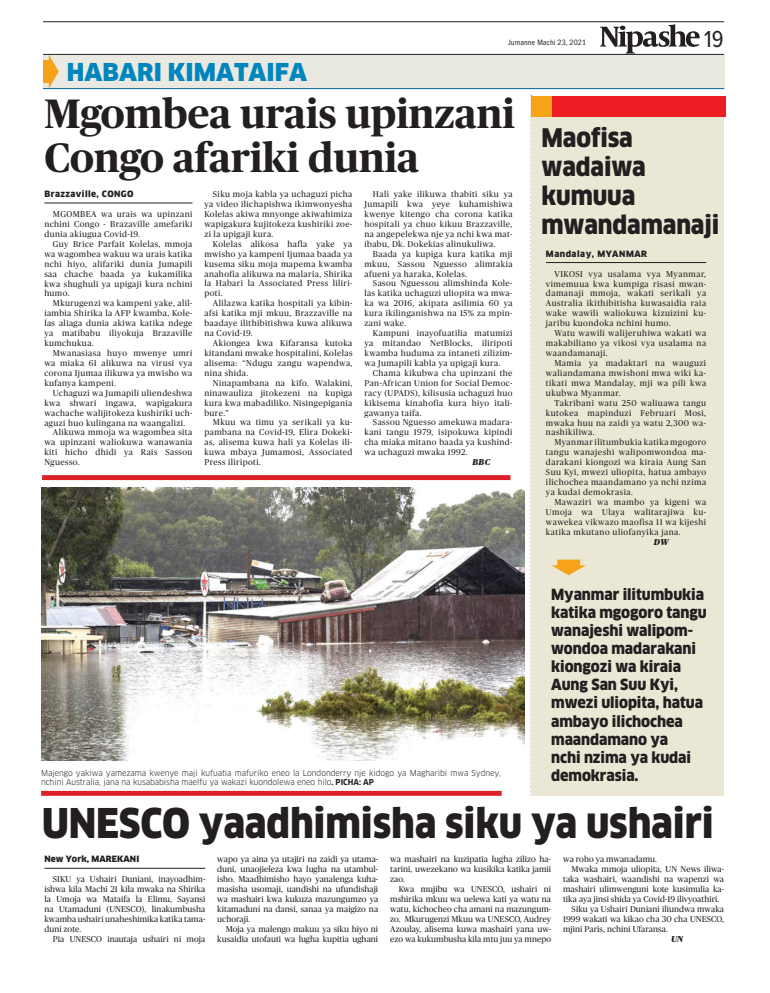
<style>
.page{position:relative;width:770px;height:993px;background:#fff}
.page>*{position:absolute;margin:0;border:0;box-sizing:border-box;transform-origin:0 0}
.t1{font:700 41px/44px "Publico";color:#231f20}
.t2{font:900 40px "Clan OSF";letter-spacing:-.005em;color:#231f20;scale:.93 1}
.t3{font:900 25px/29px "Clan OSF";letter-spacing:-.005em;color:#231f20;scale:.93 1}
.t4{font:900 24px "Clan OSF";color:#0086be}
.t5{font:24px "Proxima Nova Cond";color:#231f20}
.t6{font:900 15px/18px "Clan OSF";letter-spacing:-.005em;color:#231f20;scale:.95 1}
.t7{font:8.5px/9.9px "Publico";letter-spacing:.05em;color:#231f20;text-align:justify}
.t8{font:8.5px/9.9px "Publico";letter-spacing:.01em;color:#231f20;text-align:right}
.t9{font:900 8.5px "Clan";letter-spacing:.05em;color:#231f20}
.t10{font:8.5px "Publico";letter-spacing:.005em;color:#231f20}
.t11{font:900 8.5px "Clan";letter-spacing:.01em;color:#231f20}
.t12{font:italic 900 8.5px "Publico";letter-spacing:.025em;color:#231f20}
.t13{font:8px/9px "Clan";letter-spacing:-.005em;color:#231f20;scale:.96 1}
.t14{font:condensed 8px "Franklin Gothic";letter-spacing:.01em;color:#231f20}
.s1{font-family:"Clan Bold SC"}
</style>
<div class="page">
<hr style="left:43px;top:22px;width:681px;height:1px;background:#231f20">
<hr style="left:43px;top:54px;width:681px;height:1px;background:#231f20">
<div style="left:43px;top:55px;width:681px;height:34px;background:#e9e9e1"></div>
<hr style="left:43px;top:88px;width:681px;height:1px;background:#00689e">
<svg style="left:600px;top:24px;width:99px;height:30px"></svg>
<svg style="left:43px;top:54px;width:16px;height:35px"></svg>
<div style="left:41px;top:790px;width:460px;height:5px;background:#dc2027"></div>
<div style="left:42px;top:475px;width:468px;height:5px;background:#dc2027"></div>
<div style="left:531px;top:111px;width:193px;height:684px;background:#eae7d5"></div>
<div style="left:531px;top:96px;width:195px;height:20px;background:#ee1d23"></div>
<div style="left:531px;top:96px;width:21px;height:20px;background:#f6a31a"></div>
<hr style="left:44px;top:203px;width:148px;height:1px;background:#231f20">
<hr style="left:546px;top:262px;width:160px;height:1px;background:#231f20">
<img style="left:41px;top:488px;width:483px;height:272px">
<hr style="left:44px;top:867px;width:161px;height:1px;background:#231f20">
<svg style="left:551px;top:559px;width:35px;height:16px"></svg>
<p class="t14" style="left:508px;top:38px;width:79px">Jumanne Machi 23, 2021</p>
<h3 class="t5" style="left:704px;top:28px;width:21px">19</h3>
<h3 class="t4" style="left:67px;top:58px;width:242px">HABARI KIMATAIFA</h3>
<h1 class="t1" style="left:44px;top:92px;width:472px">Mgombea urais upinzani<br>Congo afariki dunia</h1>
<p class="t9" style="left:44px;top:189px;width:91px">Brazzaville, CONGO</p>
<p class="t7" style="left:44px;top:209px;width:149px;text-indent:8px">MGOMBEA wa urais wa upinzani nchini Congo - Brazaville amefariki dunia akiugua Covid-19.</p>
<p class="t7" style="left:44px;top:239px;width:149px;text-indent:8px">Guy Brice Parfait Kolelas, mmoja wa wagombea wakuu wa urais katika nchi hiyo, alifariki dunia Jumapili saa chache baada ya kukamilika kwa shughuli ya upigaji kura nchini humo.</p>
<p class="t7" style="left:44px;top:298px;width:149px;text-indent:8px">Mkurugenzi wa kampeni yake, alil&shy;iambia Shirika la AFP kwamba, Kole&shy;las aliaga dunia akiwa katika ndege ya matibabu iliyokuja Brazaville kumchukua.</p>
<p class="t7" style="left:44px;top:348px;width:149px;text-indent:8px">Mwanasiasa huyo mwenye umri wa miaka 61 alikuwa na virusi vya corona Ijumaa ilikuwa ya mwisho wa kufanya kampeni.</p>
<p class="t7" style="left:53px;top:387px;width:141px">Uchaguzi wa Jumapili uliendeshwa</p>
<p class="t7" style="left:44px;top:397px;width:149px">kwa shwari ingawa, wapigakura</p>
<p class="t7" style="left:44px;top:407px;width:149px">wachache walijitokeza kushiriki uch-</p>
<p class="t7" style="left:44px;top:417px;width:142px">aguzi huo kulingana na waangalizi.</p>
<p class="t7" style="left:53px;top:427px;width:141px">Alikuwa mmoja wa wagombea sita</p>
<p class="t7" style="left:44px;top:437px;width:149px">wa upinzani waliokuwa wanawania</p>
<p class="t7" style="left:44px;top:447px;width:149px">kiti hicho dhidi ya Rais Sassou</p>
<p class="t7" style="left:44px;top:457px;width:37px">Nguesso.</p>
<p class="t7" style="left:364px;top:189px;width:149px;text-indent:8px">Hali yake ilikuwa thabiti siku ya Jumapili kwa yeye kuhamishiwa kwenye kitengo cha corona katika hospitali ya chuo kikuu Brazzaville, na angepelekwa nje ya nchi kwa mat&shy;ibabu, Dk. Dokekias alinukuliwa.</p>
<p class="t7" style="left:364px;top:249px;width:149px;text-indent:8px">Baada ya kupiga kura katika mji mkuu, Sassou Nguesso alimtakia afueni ya haraka, Kolelas.</p>
<p class="t7" style="left:364px;top:278px;width:149px;text-indent:8px">Sasou Nguessou alimshinda Kole&shy;las katika uchaguzi uliopita wa mwa&shy;ka wa 2016, akipata asilimia 60 ya kura ikilinganishwa na 15% za mpin&shy;zani wake.</p>
<p class="t7" style="left:364px;top:328px;width:149px;text-indent:8px">Kampuni inayofuatilia matumizi ya mitandao NetBlocks, iliripoti kwamba huduma za intaneti zilizim&shy;wa Jumapili kabla ya upigaji kura.</p>
<p class="t7" style="left:364px;top:368px;width:149px;text-indent:8px">Chama kikubwa cha upinzani the Pan-African Union for Social Democ&shy;racy (UPADS), kilisusia uchaguzi huo kikisema kinahofia kura hiyo itali&shy;gawanya taifa.</p>
<p class="t7" style="left:364px;top:417px;width:149px;text-indent:8px">Sassou Nguesso amekuwa madara&shy;kani tangu 1979, isipokuwa kipindi cha miaka mitano baada ya kushind&shy;wa uchaguzi mwaka 1992.</p>
<p class="t12" style="left:472px;top:457px;width:19px">BBC</p>
<p class="t7" style="left:204px;top:189px;width:149px;text-indent:8px">Siku moja kabla ya uchaguzi picha ya video ilichapishwa ikimwonyesha Kolelas akiwa mnyonge akiwahimiza wapigakura kujitokeza kushiriki zoe&shy;zi la upigaji kura.</p>
<p class="t7" style="left:204px;top:239px;width:149px;text-indent:8px">Kolelas alikosa hafla yake ya mwisho ya kampeni Ijumaa baada ya kusema siku moja mapema kwamba anahofia alikuwa na malaria, Shirika la Habari la Associated Press liliri&shy;poti.</p>
<p class="t7" style="left:204px;top:298px;width:149px;text-indent:8px">Alilazwa katika hospitali ya kibin&shy;afsi katika mji mkuu, Brazzaville na baadaye ilithibitishwa kuwa alikuwa na Covid-19.</p>
<p class="t7" style="left:204px;top:338px;width:149px;text-indent:8px">Akiongea kwa Kifaransa kutoka kitandani mwake hospitalini, Kolelas alisema: “Ndugu zangu wapendwa, nina shida.</p>
<p class="t7" style="left:204px;top:378px;width:149px;text-indent:8px">Ninapambana na kifo. Walakini, ninawauliza jitokezeni na kupiga kura kwa mabadiliko. Nisingepigania bure.”</p>
<p class="t7" style="left:204px;top:417px;width:149px;text-indent:8px">Mkuu wa timu ya serikali ya ku&shy;pambana na Covid-19, Elira Dokeki&shy;as, alisema kuwa hali ya Kolelas ili&shy;kuwa mbaya Jumamosi, Associated Press iliripoti.</p>
<h3 class="t3" style="left:541px;top:123px;width:193px">Maofisa wadaiwa kumuua mwandamanaji</h3>
<p class="t9" style="left:546px;top:249px;width:103px">Mandalay, MYANMAR</p>
<p class="t7" style="left:546px;top:268px;width:162px;text-indent:8px">VIKOSI vya usalama vya Myanmar, vimemuua kwa kumpiga risasi mwan&shy;damanaji mmoja, wakati serikali ya Australia ikithibitisha kuwasaidia raia wake wawili waliokuwa kizuizini ku&shy;jaribu kuondoka nchini humo.</p>
<p class="t7" style="left:546px;top:328px;width:162px;text-indent:8px">Watu wawili walijeruhiwa wakati wa makabiliano ya vikosi vya usalama na waandamanaji.</p>
<p class="t7" style="left:546px;top:358px;width:162px;text-indent:8px">Mamia ya madaktari na wauguzi waliandamana mwishoni mwa wiki ka&shy;tikati mwa Mandalay, mji wa pili kwa ukubwa Myanmar.</p>
<p class="t7" style="left:546px;top:397px;width:162px;text-indent:8px">Takribani watu 250 waliuawa tangu kutokea mapinduzi Februari Mosi, mwaka huu na zaidi ya watu 2,300 wa&shy;nashikiliwa.</p>
<p class="t7" style="left:546px;top:437px;width:162px;text-indent:8px">Myanmar ilitumbukia katika mgogoro tangu wanajeshi walipomwondoa ma&shy;darakani kiongozi wa kiraia Aung San Suu Kyi, mwezi uliopita, hatua ambayo ilichochea maandamano ya nchi nzima ya kudai demokrasia.</p>
<p class="t7" style="left:546px;top:497px;width:162px;text-indent:8px">Mawaziri wa mambo ya kigeni wa Umoja wa Ulaya walitarajiwa ku&shy;wawekea vikwazo maofisa 11 wa kijeshi katika mkutano uliofanyika jana.</p>
<p class="t12" style="left:654px;top:536px;width:16px">DW</p>
<h3 class="t6" style="left:551px;top:585px;width:165px">Myanmar ilitumbukia katika mgogoro tangu wanajeshi walipom&shy;wondoa madarakani kiongozi wa kiraia<br>Aung San Suu Kyi, mwezi uliopita, hatua ambayo ilichochea maandamano ya<br>nchi nzima ya kudai demokrasia.</h3>
<p class="t13" style="left:41px;top:768px;width:480px">Majengo yakiwa yamezama kwenye maji kufuatia mafuriko eneo la Londonderry nje kidogo ya Magharibi mwa Sydney, nchini Australia, jana na kusababisha maelfu ya wakazi kuondolewa eneo hilo<span class="s1">. PICHA: AP</span></p>
<h2 class="t2" style="left:42px;top:800px;width:724px">UNESCO yaadhimisha siku ya ushairi</h2>
<p class="t11" style="left:44px;top:854px;width:96px">New York, MAREKANI</p>
<p class="t7" style="left:44px;top:874px;width:162px;text-indent:8px">SIKU ya Ushairi Duniani, inayoadhim&shy;ishwa kila Machi 21 kila mwaka na Shirika la Umoja wa Mataifa la Elimu, Sayansi na Utamaduni (UNESCO), linakumbusha kwamba ushairi unaheshimika katika tama&shy;duni zote.</p>
<p class="t8" style="left:53px;top:933px;width:154px">Pia UNESCO inautaja ushairi ni moja</p>
<p class="t10" style="left:563px;top:854px;width:95px">wa roho ya mwanadamu.</p>
<p class="t8" style="left:571px;top:864px;width:154px">Mwaka mmoja uliopita, UN News iliwa-</p>
<p class="t8" style="left:563px;top:874px;width:162px">taka washairi, waandishi na wapenzi wa</p>
<p class="t8" style="left:563px;top:884px;width:162px">mashairi ulimwenguni kote kusimulia ka-</p>
<p class="t8" style="left:563px;top:893px;width:158px">tika aya jinsi shida ya Covid-19 ilivyoathiri.</p>
<p class="t8" style="left:571px;top:903px;width:154px">Siku ya Ushairi Duniani iliundwa mwaka</p>
<p class="t8" style="left:563px;top:913px;width:162px">1999 wakati wa kikao cha 30 cha UNESCO,</p>
<p class="t8" style="left:563px;top:923px;width:106px">mjini Paris, nchini Ufaransa.</p>
<p class="t12" style="left:671px;top:933px;width:13px">UN</p>
<p class="t7" style="left:390px;top:854px;width:162px">wa mashairi na kuzipatia lugha zilizo ha&shy;tarini, uwezekano wa kusikika katika jamii zao.</p>
<p class="t7" style="left:390px;top:884px;width:162px;text-indent:8px">Kwa mujibu wa UNESCO, ushairi ni mshirika mkuu wa uelewa kati ya watu na watu, kichocheo cha amani na mazungum&shy;zo. Mkurugenzi Mkuu wa UNESCO, Audrey Azoulay, alisema kuwa mashairi yana uw&shy;ezo wa kukumbusha kila mtu juu ya mnepo</p>
<p class="t7" style="left:217px;top:854px;width:162px">wapo ya aina ya utajiri na zaidi ya utama&shy;duni, unaojieleza kwa lugha na utambul&shy;isho. Maadhimisho hayo yanalenga kuha&shy;masisha usomaji, uandishi na ufundishaji wa mashairi kwa kukuza mazungumzo ya kitamaduni na dansi, sanaa ya maigizo na uchoraji.</p>
<p class="t8" style="left:217px;top:923px;width:162px">Moja ya malengo makuu ya siku hiyo ni kusaidia utofauti wa lugha kupitia ughani</p>
</div>
